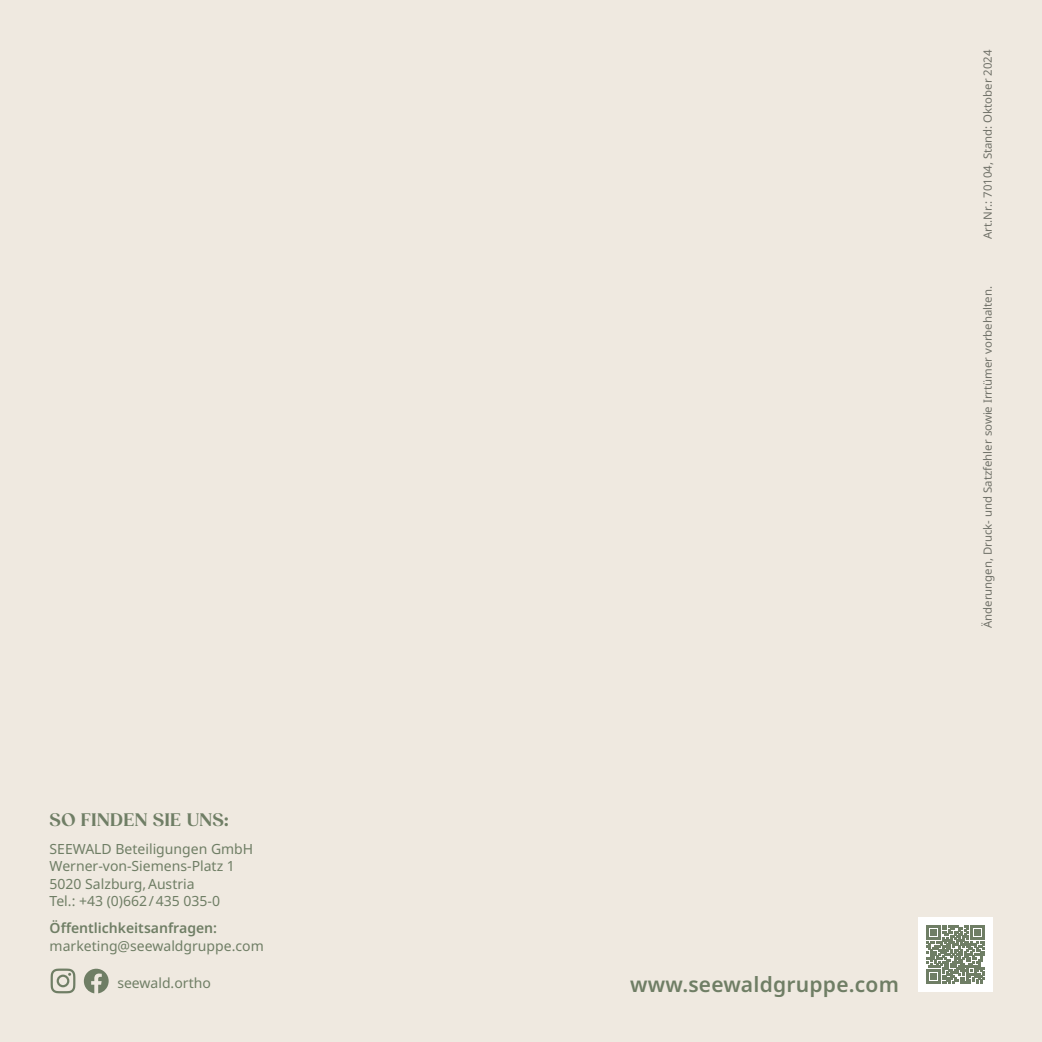
<style>
.page{position:relative;width:1042px;height:1042px;background:#efe9e0}
.page>*{position:absolute;margin:0;border:0;box-sizing:border-box;transform-origin:0 0}
.t1{font:600 21px "Noto Sans";letter-spacing:.01em;color:#6f7e65}
.t2{font:700 17.5px "Gazpacho";letter-spacing:.02em;color:#6f7e65}
.t3{font:14px/17.5px "Noto Sans";color:#6f7e65}
.t4{font:600 14px "Noto Sans";color:#6f7e65}
.t5{font:11.38px "Noto Sans";color:#707168}
</style>
<div class="page">
<div style="left:918px;top:917px;width:74px;height:75px;background:#fff"></div>
<svg style="left:926px;top:925px;width:58px;height:59px"></svg>
<svg style="left:51px;top:968px;width:24px;height:25px"></svg>
<svg style="left:84px;top:968px;width:25px;height:25px"></svg>
<p class="t2" style="left:50px;top:809px;width:181px">SO FINDEN SIE UNS:</p>
<p class="t3" style="left:50px;top:840px;width:205px">SEEWALD Beteiligungen GmbH<br>Werner-von-Siemens-Platz 1<br>5020 Salzburg,Austria<br>Tel.: +43 (0)662/435 035-0</p>
<p class="t4" style="left:50px;top:918px;width:169px">Öffentlichkeitsanfragen:</p>
<p class="t3" style="left:50px;top:937px;width:216px">marketing@seewaldgruppe.com</p>
<p class="t3" style="left:117px;top:974px;width:95px">seewald.ortho</p>
<h1 class="t1" style="left:630px;top:970px;width:270px">www.seewaldgruppe.com</h1>
<p class="t5" style="left:979px;top:239px;width:191px;rotate:-90deg">Art.Nr.: 70104, Stand: Oktober 2024</p>
<p class="t5" style="left:979px;top:628px;width:343px;rotate:-90deg">Änderungen, Druck- und Satzfehler sowie Irrtümer vorbehalten.</p>
</div>
